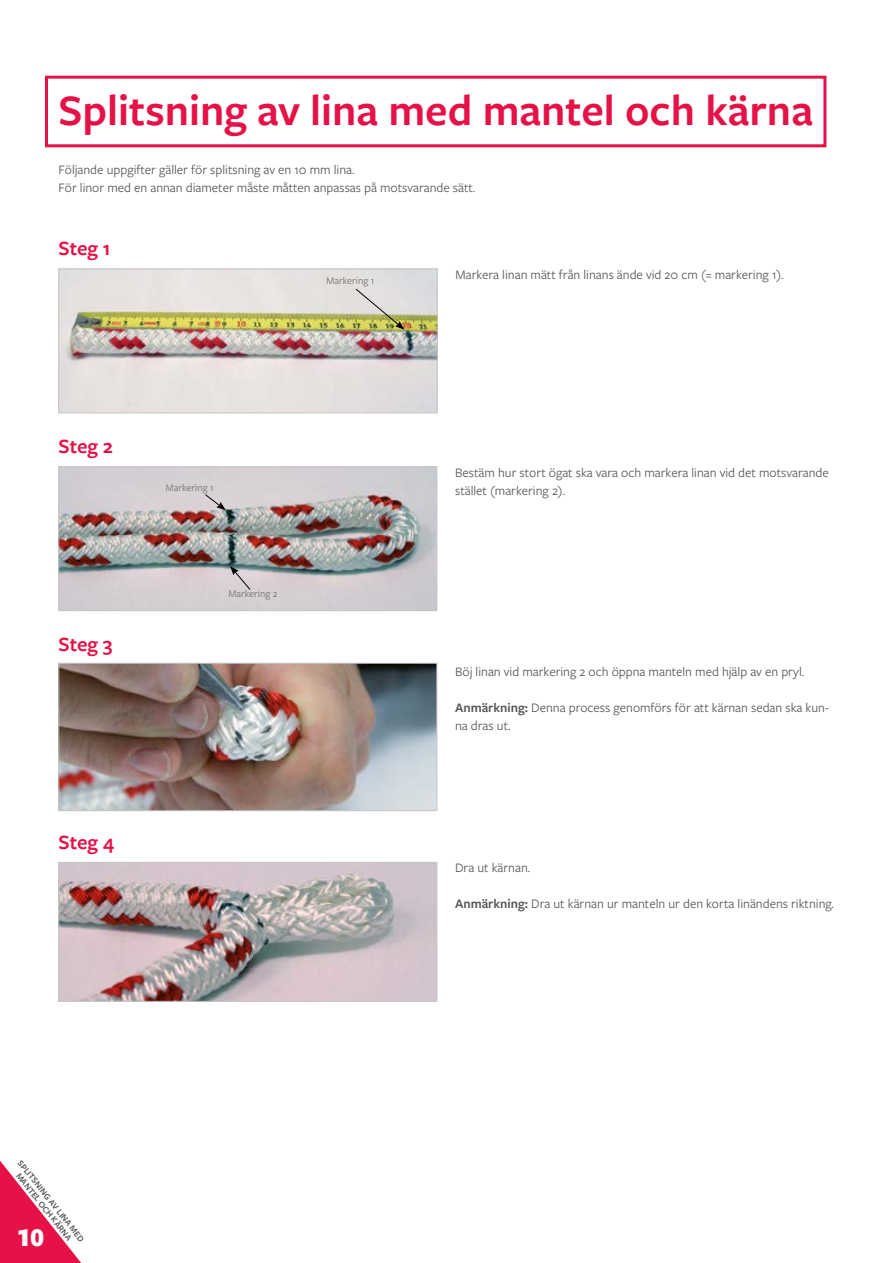
<style>
.page{position:relative;width:893px;height:1263px;background:#fff}
.page>*{position:absolute;margin:0;border:0;box-sizing:border-box;transform-origin:0 0}
.t1{font:600 45px "Freight Sans Pro";color:#e51147}
.t2{font:900 27px "Freight Sans Pro";color:#fff}
.t3{font:600 21px "Freight Sans Pro";color:#e51147}
.t4{font:13.5px/18px "Freight Sans Pro";color:#575756}
.t5{font:10.5px "Freight Sans Pro";color:#706f6f}
.t6{font:600 9px/9px "Freight Sans Pro";color:#575756;text-align:center}
.s1{font-weight:600}
</style>
<div class="page">
<svg style="left:0;top:1160px;width:81px;height:103px"></svg>
<img style="left:60px;top:271px;width:375px;height:140px">
<div style="left:58px;top:269px;width:379px;height:144px;border:1px solid #c6c6c6"></div>
<svg style="left:355px;top:288px;width:49px;height:42px;background:#c9c8a5"></svg>
<img style="left:60px;top:468px;width:375px;height:141px">
<div style="left:58px;top:466px;width:379px;height:145px;border:1px solid #c6c6c6"></div>
<svg style="left:204px;top:494px;width:22px;height:16px"></svg>
<svg style="left:230px;top:566px;width:21px;height:25px"></svg>
<img style="left:60px;top:864px;width:375px;height:135px">
<div style="left:58px;top:862px;width:379px;height:139px;border:1px solid #c6c6c6"></div>
<img style="left:61px;top:665px;width:374px;height:144px">
<div style="left:59px;top:663px;width:378px;height:148px;border:1px solid #c6c6c6"></div>
<div style="left:45px;top:76px;width:781px;height:71px;border:3px solid #e51147"></div>
<h1 class="t1" style="left:58px;top:80px;width:756px">Splitsning av lina med mantel och kärna</h1>
<p class="t4" style="left:58px;top:160px;width:418px">Följande uppgifter gäller för splitsning av en 10 mm lina.<br>För linor med en annan diameter måste måtten anpassas på motsvarande sätt.</p>
<h3 class="t3" style="left:58px;top:233px;width:54px">Steg 1</h3>
<p class="t5" style="left:326px;top:273px;width:49px">Markering 1</p>
<h3 class="t3" style="left:58px;top:431px;width:56px">Steg 2</h3>
<h3 class="t3" style="left:58px;top:629px;width:56px">Steg 3</h3>
<p class="t5" style="left:166px;top:481px;width:49px">Markering 1</p>
<p class="t5" style="left:228px;top:586px;width:50px">Markering 2</p>
<h3 class="t3" style="left:58px;top:827px;width:57px">Steg 4</h3>
<p class="t4" style="left:455px;top:265px;width:330px">Markera linan mätt från linans ände vid 20 cm (= markering 1).</p>
<p class="t4" style="left:455px;top:463px;width:375px">Bestäm hur stort ögat ska vara och markera linan vid det motsvarande stället (markering 2).</p>
<p class="t4" style="left:455px;top:662px;width:351px">Böj linan vid markering 2 och öppna manteln med hjälp av en pryl.</p>
<p class="t4" style="left:455px;top:698px;width:375px"><span class="s1">Anmärkning:</span> Denna process genomförs för att kärnan sedan ska kun&shy;na dras ut.</p>
<p class="t4" style="left:455px;top:858px;width:77px">Dra ut kärnan.</p>
<p class="t4" style="left:455px;top:894px;width:380px"><span class="s1">Anmärkning:</span> Dra ut kärnan ur manteln ur den korta linändens riktning.</p>
<p class="t6" style="left:23px;top:1158px;width:103px;rotate:51deg">SPLITSNING AV LINA MED<br>MANTEL OCH KÄRNA</p>
<h2 class="t2" style="left:17px;top:1218px;width:28px">10</h2>
</div>
